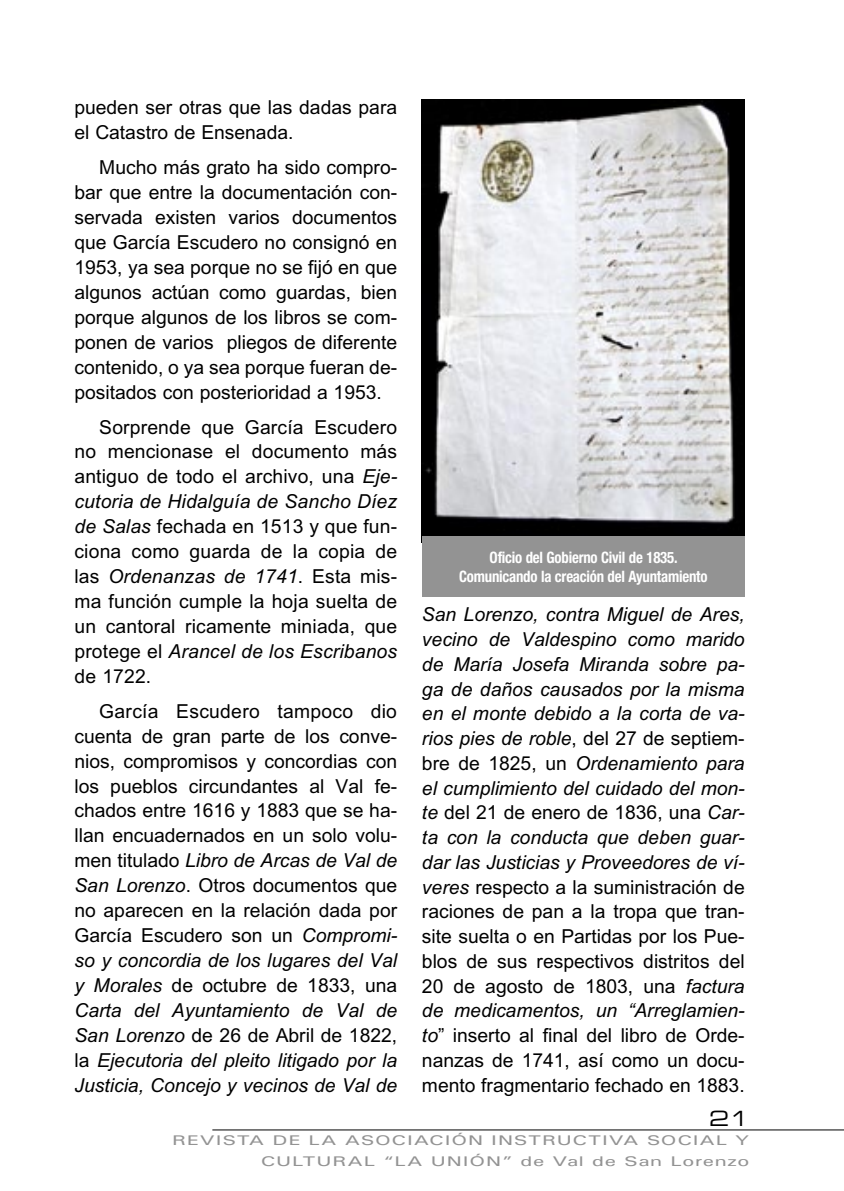
<style>
.page{position:relative;width:844px;height:1191px;background:#fff}
.page>*{position:absolute;margin:0;border:0;box-sizing:border-box;transform-origin:0 0}
.t1{font:21px "Eurostile Extended Two";color:#000}
.n-_TEXTO{font:19.25px/24.8px "M Arial";color:#000;text-align:justify}
.n-_TEXTO-2{font:italic 19.25px/24.7px "M Arial";color:#000;text-align:justify}
.n-_PIE_DE_FOTO{font:700 condensed 15.75px "Helvetica Neue";letter-spacing:-.015em;color:#fff;scale:.94 1}
.t2{font:500 14px/21px "Univers";letter-spacing:.035em;color:#939393;text-align:right;scale:1.5 1}
.s1{font-style:italic}
.s2{font-style:normal}
</style>
<div class="page">
<hr style="left:212px;top:1129px;width:631px;height:1px;background:#000">
<img style="left:422px;top:99px;width:322px;height:437px">
<div style="left:422px;top:536px;width:322px;height:60px;background:#939393"></div>
<p class="n-_TEXTO" style="left:74px;top:95px;width:324px">pueden ser otras que las dadas para el Catastro de Ensenada.</p>
<p class="n-_TEXTO" style="left:74px;top:155px;width:324px;text-indent:25px">Mucho más grato ha sido compro&shy;bar que entre la documentación con&shy;servada existen varios documentos que García Escudero no consignó en 1953, ya sea porque no se fijó en que algunos actúan como guardas, bien porque algunos de los libros se com&shy;ponen de varios pliegos de diferente contenido, o ya sea porque fueran de&shy;positados con posterioridad a 1953.</p>
<p class="n-_TEXTO" style="left:74px;top:414px;width:324px;text-indent:25px">Sorprende que García Escudero no mencionase el documento más antiguo de todo el archivo, una <span class="s1">Eje&shy;cutoria de Hidalguía de Sancho Díez de Salas</span> fechada en 1513 y que fun&shy;ciona como guarda de la copia de las <span class="s1">Ordenanzas de 1741</span>. Esta mis&shy;ma función cumple la hoja suelta de un cantoral ricamente miniada, que protege el <span class="s1">Arancel de los Escribanos </span>de 1722.</p>
<p class="n-_TEXTO" style="left:74px;top:698px;width:324px;text-indent:25px">García Escudero tampoco dio cuenta de gran parte de los conve&shy;nios, compromisos y concordias con los pueblos circundantes al Val fe&shy;chados entre 1616 y 1883 que se ha&shy;llan encuadernados en un solo volu&shy;men titulado <span class="s1">Libro de Arcas de Val de San Lorenzo</span>. Otros documentos que no aparecen en la relación dada por García Escudero son un <span class="s1">Compromi&shy;so y concordia de los lugares del Val y Morales</span> de octubre de 1833, una <span class="s1">Carta del Ayuntamiento de Val de San Lorenzo</span> de 26 de Abril de 1822, la <span class="s1">Ejecutoria del pleito litigado por la Justicia, Concejo y vecinos de Val de</span></p>
<p class="n-_PIE_DE_FOTO" style="left:489px;top:547px;width:201px">Oficio del Gobierno Civil de 1835.</p>
<p class="n-_PIE_DE_FOTO" style="left:459px;top:566px;width:265px">Comunicando la creación del Ayuntamiento</p>
<p class="n-_TEXTO-2" style="left:422px;top:602px;width:324px">San Lorenzo, contra Miguel de Ares, vecino de Valdespino como marido de María Josefa Miranda sobre pa&shy;ga de daños causados por la misma en el monte debido a la corta de va&shy;rios pies de roble<span class="s2">, del 27 de septiem&shy;bre de 1825, un</span> Ordenamiento para el cumplimiento del cuidado del mon&shy;te <span class="s2">del 21 de enero de 1836, una</span> Car&shy;ta con la conducta que deben guar&shy;dar las Justicias y Proveedores de ví&shy;veres <span class="s2">respecto a la suministración de raciones de pan a la tropa que tran&shy;site suelta o en Partidas por los Pue&shy;blos de sus respectivos distritos del 20 de agosto de 1803, una</span> factura de medicamentos, un “Arreglamien&shy;to<span class="s2">” inserto al final del libro de Orde&shy;nanzas de 1741, así como un docu&shy;mento fragmentario fechado en 1883.</span></p>
<p class="t1" style="left:709px;top:1103px;width:42px">21</p>
<p class="t2" style="left:172px;top:1129px;width:386px">REVISTA DE LA ASOCIACIÓN INSTRUCTIVA SOCIAL Y<br>CULTURAL “LA UNIÓN” de Val de San Lorenzo</p>
</div>
